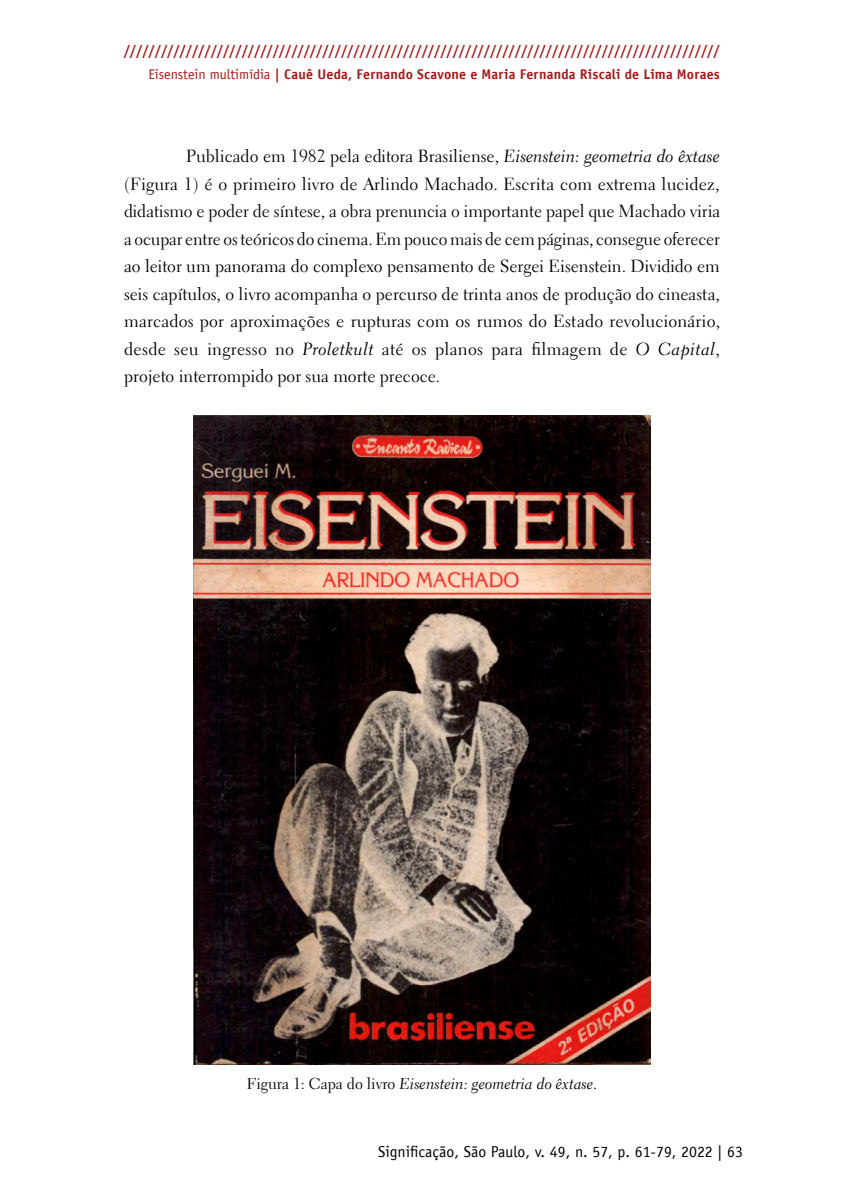
<style>
.page{position:relative;width:844px;height:1191px;background:#fff}
.page>*{position:absolute;margin:0;border:0;box-sizing:border-box;transform-origin:0 0}
.t1{font:17.5px/27.5px "Electra LT Std";color:#000;text-align:justify}
.t2{font:15.75px "Electra LT Std Cursive";color:#000}
.t3{font:15.75px "Officina Sans LT";color:#000}
.t4{font:700 14px "Officina Sans LT";letter-spacing:.015em;color:#a61919}
.s1{font-weight:400}
.s2{font-family:"Electra LT Std Cursive"}
.s3{font-family:"Electra LT Std"}
</style>
<div class="page">
<img style="left:193px;top:415px;width:457px;height:649px">
<p class="t4" style="left:124px;top:41px;width:597px">////////////////////////////////////////////////////////////////////////////////////////////////</p>
<p class="t4" style="left:148px;top:66px;width:573px"><span class="s1">Eisenstein multimídia</span> | Cauê Ueda, Fernando Scavone e Maria Fernanda Riscali de Lima Moraes</p>
<p class="t1" style="left:124px;top:142px;width:597px;text-indent:62px">Publicado em 1982 pela editora Brasiliense, <span class="s2">Eisenstein: geometria do êxtase </span>(Figura 1) é o primeiro livro de Arlindo Machado. Escrita com extrema lucidez, didatismo e poder de síntese, a obra prenuncia o importante papel que Machado viria a ocupar entre os teóricos do cinema. Em pouco mais de cem páginas, consegue oferecer ao leitor um panorama do complexo pensamento de Sergei Eisenstein. Dividido em seis capítulos, o livro acompanha o percurso de trinta anos de produção do cineasta, marcados por aproximações e rupturas com os rumos do Estado revolucionário, desde seu ingresso no <span class="s2">Proletkult</span> até os planos para filmagem de <span class="s2">O Capital</span>, projeto interrompido por sua morte precoce.</p>
<p class="t2" style="left:247px;top:1073px;width:352px"><span class="s3">Figura 1: Capa do livro</span> Eisenstein: geometria do êxtase<span class="s3">.</span></p>
<p class="t3" style="left:378px;top:1142px;width:366px">Significação, São Paulo, v. 49, n. 57, p. 61-79, 2022 | 63</p>
</div>
